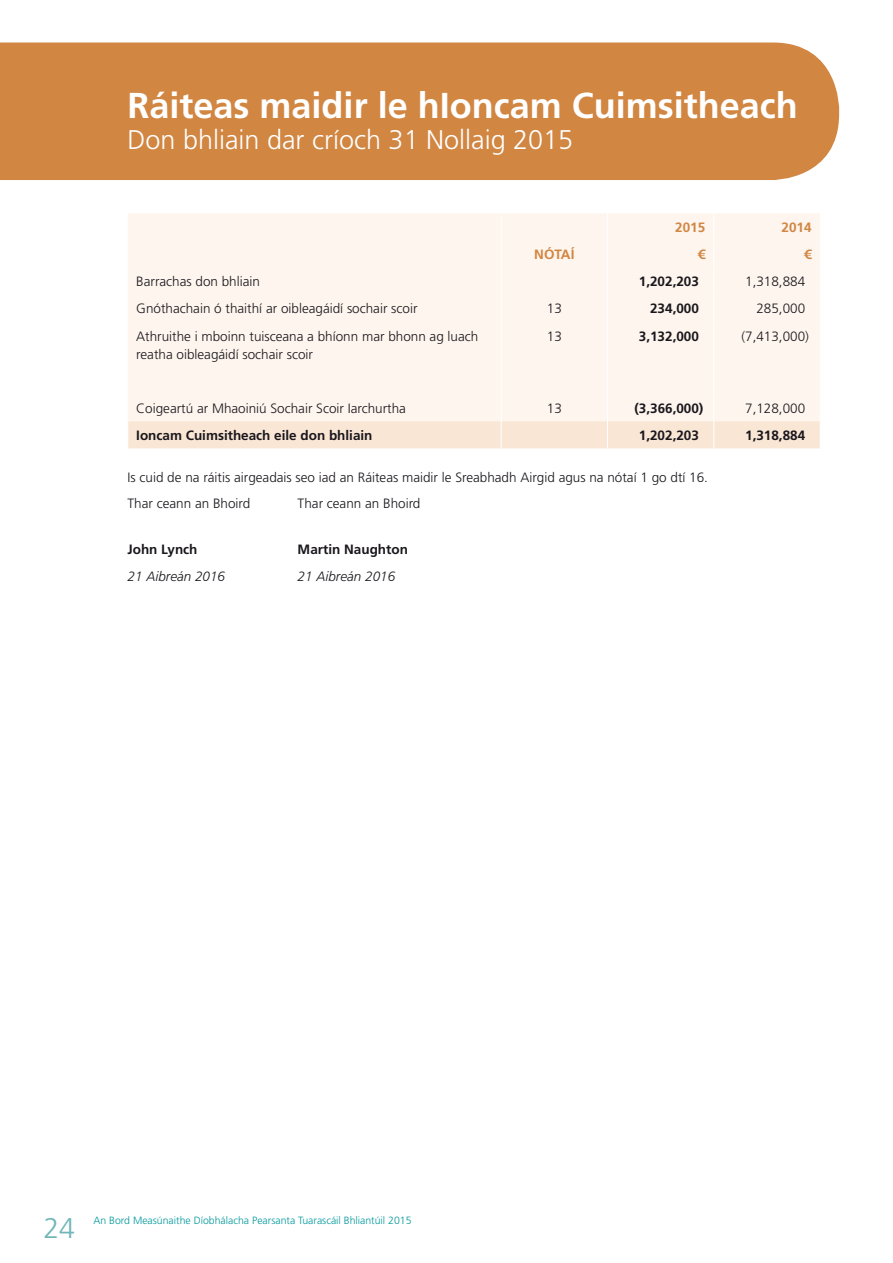
<style>
.page{position:relative;width:893px;height:1263px;background:#fff}
.page>*{position:absolute;margin:0;border:0;box-sizing:border-box;transform-origin:0 0}
.SECTION_HEAD{font:700 36px "Frutiger LT Std";color:#fff}
.t1{font:300 28.5px "Frutiger LT Std";color:#71b6b8}
.SECTION_SUBHEAD{font:300 27px "Frutiger LT Std";color:#fff}
.Body_0-0__2{font:300 13.5px/18px "Frutiger LT Std";color:#1a171c}
.Body_0-0__2-2{font:700 13.5px "Frutiger LT Std";color:#1a171c}
.Table_RHC{font:700 13.5px "Frutiger LT Std";color:#1a171c}
.Table_RHC-2{font:300 13.5px "Frutiger LT Std";color:#1a171c}
.Body_0-0__2-3{font:italic 300 13.5px "Frutiger LT Std";color:#1a171c}
.Table_Head{font:700 13.5px "Frutiger LT Std";color:#d18642}
.Table_Body{font:300 13.5px "Frutiger LT Std";color:#1a171c}
.t2{font:300 10.5px "Frutiger LT Std";color:#00989c}
</style>
<div class="page">
<div style="left:0;top:43px;width:839px;height:137px;background:#d18642"></div>
<div style="left:128px;top:213px;width:692px;height:154px;background:#fdf5ee"></div>
<svg style="left:501px;top:213px;width:1px;height:109px"></svg>
<svg style="left:607px;top:213px;width:1px;height:109px"></svg>
<svg style="left:714px;top:213px;width:1px;height:109px"></svg>
<hr style="left:501px;top:322px;width:1px;height:45px;background:#fff">
<hr style="left:607px;top:322px;width:1px;height:45px;background:#fff">
<hr style="left:714px;top:322px;width:1px;height:45px;background:#fff">
<svg style="left:128px;top:367px;width:692px;height:81px;background:#fbf0e5"></svg>
<p class="SECTION_HEAD" style="left:128px;top:84px;width:672px">Ráiteas maidir le hIoncam Cuimsitheach</p>
<p class="SECTION_SUBHEAD" style="left:128px;top:125px;width:447px">Don bhliain dar críoch 31 Nollaig 2015</p>
<p class="Table_Head" style="left:675px;top:219px;width:32px">2015</p>
<p class="Table_Head" style="left:782px;top:219px;width:32px">2014</p>
<p class="Table_Head" style="left:534px;top:246px;width:42px">NÓTAÍ</p>
<p class="Table_Head" style="left:698px;top:246px;width:9px">€</p>
<p class="Table_Head" style="left:804px;top:246px;width:9px">€</p>
<p class="Body_0-0__2" style="left:136px;top:273px;width:125px">Barrachas don bhliain</p>
<p class="Table_RHC" style="left:639px;top:274px;width:62px">1,202,203</p>
<p class="Table_RHC-2" style="left:745px;top:274px;width:62px">1,318,884</p>
<p class="Body_0-0__2" style="left:136px;top:300px;width:283px">Gnóthachain ó thaithí ar oibleagáidí sochair scoir</p>
<p class="Table_Body" style="left:547px;top:301px;width:17px">13</p>
<p class="Table_RHC" style="left:650px;top:301px;width:50px">234,000</p>
<p class="Table_RHC-2" style="left:756px;top:301px;width:50px">285,000</p>
<p class="Body_0-0__2" style="left:136px;top:327px;width:344px">Athruithe i mboinn tuisceana a bhíonn mar bhonn ag luach reatha oibleagáidí sochair scoir</p>
<p class="Table_Body" style="left:547px;top:328px;width:17px">13</p>
<p class="Table_RHC" style="left:639px;top:328px;width:62px">3,132,000</p>
<p class="Table_RHC-2" style="left:741px;top:328px;width:69px">(7,413,000)</p>
<p class="Body_0-0__2" style="left:136px;top:399px;width:271px">Coigeartú ar Mhaoiniú Sochair Scoir Iarchurtha</p>
<p class="Table_Body" style="left:547px;top:400px;width:17px">13</p>
<p class="Table_RHC" style="left:634px;top:400px;width:71px">(3,366,000)</p>
<p class="Table_RHC-2" style="left:745px;top:400px;width:62px">7,128,000</p>
<p class="Body_0-0__2-2" style="left:136px;top:427px;width:238px">Ioncam Cuimsitheach eile don bhliain</p>
<p class="Table_RHC" style="left:639px;top:427px;width:62px">1,202,203</p>
<p class="Table_RHC" style="left:745px;top:427px;width:62px">1,318,884</p>
<p class="Body_0-0__2" style="left:128px;top:468px;width:582px">Is cuid de na ráitis airgeadais seo iad an Ráiteas maidir le Sreabhadh Airgid agus na nótaí 1 go dtí 16.</p>
<p class="Body_0-0__2" style="left:128px;top:495px;width:124px">Thar ceann an Bhoird</p>
<p class="Body_0-0__2" style="left:298px;top:495px;width:124px">Thar ceann an Bhoird</p>
<p class="Body_0-0__2-2" style="left:128px;top:542px;width:71px">John Lynch</p>
<p class="Body_0-0__2-2" style="left:298px;top:542px;width:112px">Martin Naughton</p>
<p class="Body_0-0__2-3" style="left:128px;top:568px;width:99px">21 Aibreán 2016</p>
<p class="Body_0-0__2-3" style="left:298px;top:568px;width:99px">21 Aibreán 2016</p>
<h2 class="t1" style="left:43px;top:1211px;width:33px">24</h2>
<p class="t2" style="left:94px;top:1214px;width:320px">An Bord Measúnaithe Díobhálacha Pearsanta Tuarascáil Bhliantúil 2015</p>
</div>
